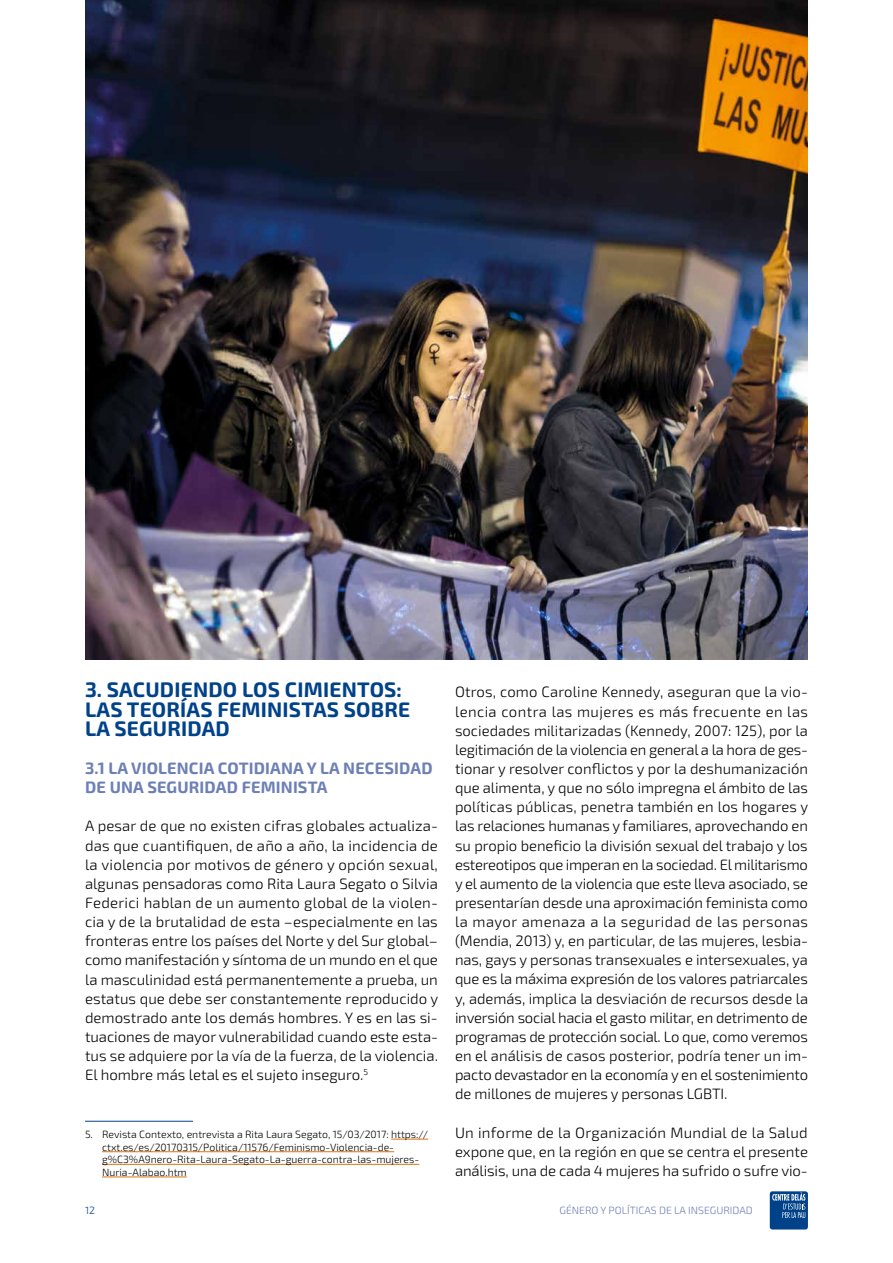
<style>
.page{position:relative;width:893px;height:1263px;background:#fff}
.page>*{position:absolute;margin:0;border:0;box-sizing:border-box;transform-origin:0 0}
.t1{font:700 21px "Exo 2.0";color:#004289}
.t2{font:700 16.5px "Exo 2.0";color:#6d80b6}
.t3{font:300 15px/19.2px "Exo 2.0";letter-spacing:-.005em;color:#000;text-align:justify}
.t4{font:300 10.5px/12.6px "Exo 2.0";color:#000}
.t5{font:300 10.5px "Exo 2.0";color:#6d80b6}
.t6{font:300 10.5px "Exo 2.0";color:#004289}
</style>
<div class="page">
<div style="left:770px;top:1191px;width:38px;height:38px;background:#004289;border-radius:3px"></div>
<svg style="left:772px;top:1192px;width:33px;height:26px"></svg>
<hr style="left:85px;top:1121px;width:108px;height:1px;background:#004289">
<hr style="left:391px;top:1139px;width:37px;height:1px;background:#e0720d">
<hr style="left:102px;top:1151px;width:292px;height:1px;background:#e0720d">
<hr style="left:102px;top:1164px;width:317px;height:1px;background:#e0720d">
<hr style="left:102px;top:1177px;width:85px;height:1px;background:#e0720d">
<img style="left:85px;top:0;width:723px;height:659px">
<h1 class="t1" style="left:85px;top:677px;width:49px">3. SACUDIENDO</h1>
<h1 class="t1" style="left:242px;top:677px;width:13px">LOS</h1>
<h1 class="t1" style="left:285px;top:677px;width:14px">CIMIENTOS</h1>
<h1 class="t1" style="left:397px;top:677px;width:7px">:</h1>
<h1 class="t1" style="left:85px;top:697px;width:13px">LAS</h1>
<h1 class="t1" style="left:127px;top:697px;width:14px">TEORÍAS</h1>
<h1 class="t1" style="left:217px;top:697px;width:25px">FEMINISTAS</h1>
<h1 class="t1" style="left:344px;top:697px;width:14px">SOBRE</h1>
<h1 class="t1" style="left:85px;top:716px;width:43px">LA SEGURIDAD</h1>
<p class="t2" style="left:85px;top:758px;width:57px">3.1 LA VIOLENCIA</p>
<p class="t2" style="left:218px;top:758px;width:11px">COTIDIANA</p>
<p class="t2" style="left:307px;top:758px;width:48px">YLA NECESIDAD</p>
<p class="t2" style="left:85px;top:777px;width:37px">DE UNA</p>
<p class="t2" style="left:147px;top:777px;width:11px">SEGURIDAD</p>
<p class="t2" style="left:242px;top:777px;width:20px">FEMINISTA</p>
<p class="t3" style="left:85px;top:817px;width:355px">A pesar de que no existen cifras globales actualiza&shy;das que cuantifiquen, de año a año, la incidencia de la violencia por motivos de género y opción sexual, algunas pensadoras como Rita Laura Segato o Silvia Federici hablan de un aumento global de la violen&shy;cia y de la brutalidad de esta –especialmente en las fronteras entre los países del Norte y del Sur global– como manifestación y síntoma de un mundo en el que la masculinidad está permanentemente a prueba, un estatus que debe ser constantemente reproducido y demostrado ante los demás hombres. Y es en las si&shy;tuaciones de mayor vulnerabilidad cuando este esta&shy;tus se adquiere por la vía de la fuerza, de la violencia.<br>El hombre más letal es el sujeto inseguro.<sup>5</sup></p>
<p class="t4" style="left:102px;top:1128px;width:328px;text-indent:-17px">5. Revista Contexto, entrevista a Rita Laura Segato, 15/03/2017: https:// ctxt.es/es/20170315/Politica/11576/Feminismo-Violencia-de&shy;g%C3%A9nero-Rita-Laura-Segato-La-guerra-contra-las-mujeres-Nuria-Alabao.htm</p>
<p class="t3" style="left:455px;top:683px;width:355px">Otros, como Caroline Kennedy, aseguran que la vio&shy;lencia contra las mujeres es más frecuente en las sociedades militarizadas (Kennedy, 2007: 125), por la legitimación de la violencia en general a la hora de ges&shy;tionar y resolver conflictos y por la deshumanización que alimenta, y que no sólo impregna el ámbito de las políticas públicas, penetra también en los hogares y las relaciones humanas y familiares, aprovechando en su propio beneficio la división sexual del trabajo y los estereotipos que imperan en la sociedad. El militarismo y el aumento de la violencia que este lleva asociado, se presentarían desde una aproximación feminista como la mayor amenaza a la seguridad de las personas (Mendia, 2013) y, en particular, de las mujeres, lesbia&shy;nas, gays y personas transexuales e intersexuales, ya que es la máxima expresión de los valores patriarcales y, además, implica la desviación de recursos desde la inversión social hacia el gasto militar, en detrimento de programas de protección social. Lo que, como veremos en el análisis de casos posterior, podría tener un im&shy;pacto devastador en la economía y en el sostenimiento de millones de mujeres y personas LGBTI.</p>
<p class="t3" style="left:455px;top:1123px;width:355px">Un informe de la Organización Mundial de la Salud expone que, en la región en que se centra el presente análisis, una de cada 4 mujeres ha sufrido o sufre vio-</p>
<p class="t6" style="left:85px;top:1204px;width:11px">12</p>
<p class="t5" style="left:559px;top:1204px;width:195px">GÉNERO Y POLÍTICAS DE LA INSEGURIDAD</p>
</div>
